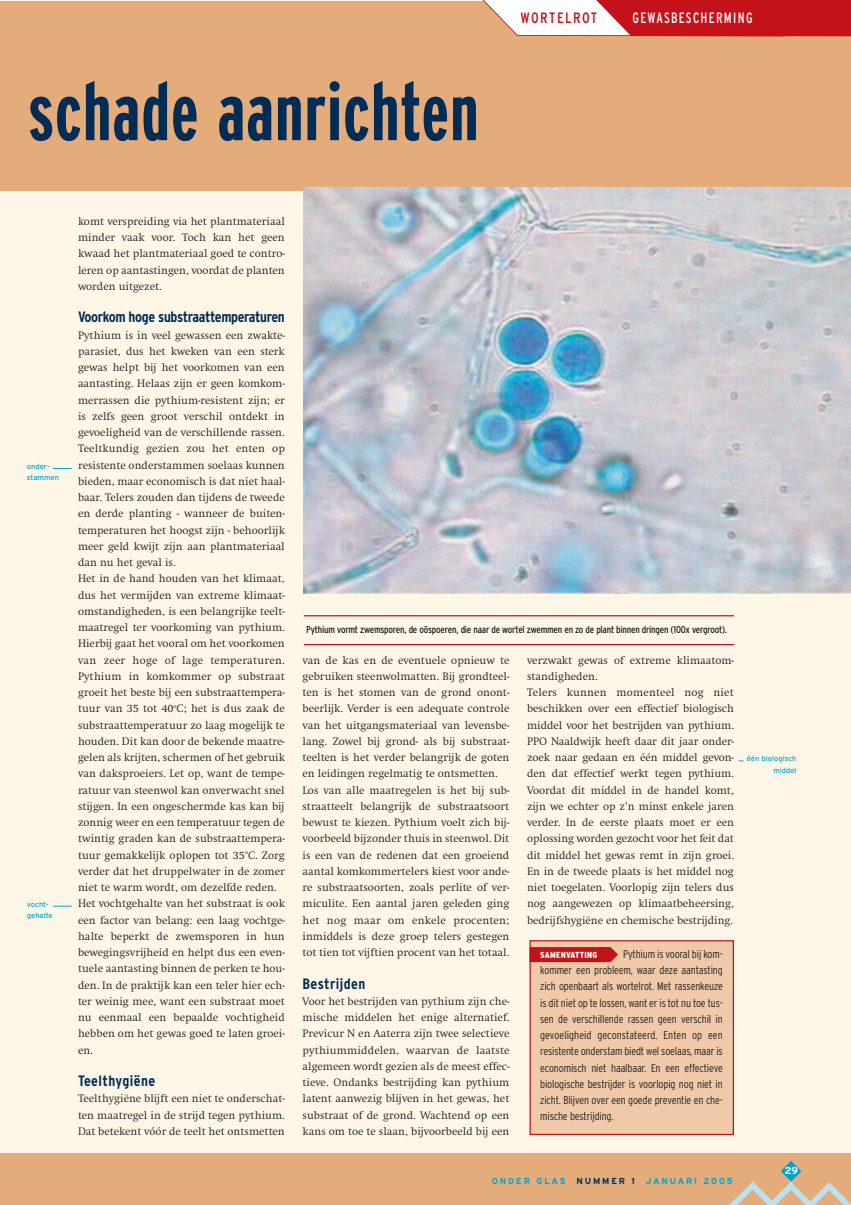
<style>
.page{position:relative;width:851px;height:1205px;background:#fff}
.page>*{position:absolute;margin:0;border:0;box-sizing:border-box;transform-origin:0 0}
.t1{font:700 extra-condensed 81.25px "Interstate";letter-spacing:.015em;color:#002c55}
.t2{font:700 condensed 15px "Interstate";letter-spacing:-.025em;color:#002c55}
.t3{font:700 condensed 15px "Interstate";letter-spacing:.025em;color:#002c55}
.t4{font:condensed 15px "Interstate";letter-spacing:.1em;color:#fff;scale:.87 1}
.t5{font:condensed 15px "Interstate";letter-spacing:.095em;color:#c4121a}
.t6{font:300 11.25px/16.2px "Swift";color:#231f20;text-align:justify}
.t7{font:300 condensed 11.25px/16.2px "Interstate";letter-spacing:-.015em;color:#231f20;text-align:justify}
.t8{font:condensed 10px "Interstate";letter-spacing:-.02em;color:#231f20}
.t9{font:700 10px "Interstate";color:#fff}
.t10{font:700 8.75px "Interstate";letter-spacing:.205em;color:#00a4ca}
.t11{font:900 condensed 8.75px "Interstate";letter-spacing:.025em;color:#fff}
.t12{font:700 8.75px "Interstate";letter-spacing:.205em;color:#002c55}
.t13{font:7.5px/11.2px "Interstate";color:#00a4ca}
</style>
<div class="page">
<div style="left:0;top:1px;width:850px;height:1204px;background:#fef7e8"></div>
<div style="left:0;top:1px;width:850px;height:189px;background:#e5ac7b"></div>
<div style="left:0;top:1153px;width:850px;height:52px;background:#e5ac7b"></div>
<svg style="left:713px;top:1124px;width:137px;height:81px"></svg>
<div style="left:530px;top:941px;width:203px;height:193px;background:#efc9a8"></div>
<div style="left:529px;top:940px;width:204px;height:195px;border:1px solid #c4121a"></div>
<div style="left:530px;top:947px;width:73px;height:14px;background:#c4121a"></div>
<div style="left:529px;top:947px;width:75px;height:15px;border:1px solid #c4121a"></div>
<svg style="left:592px;top:947px;width:26px;height:15px"></svg>
<img style="left:304px;top:188px;width:546px;height:406px">
<hr style="left:304px;top:615px;width:429px;height:1px;background:#c4121a">
<hr style="left:304px;top:644px;width:429px;height:1px;background:#c4121a">
<svg style="left:483px;top:1px;width:367px;height:35px;background:#d76062"></svg>
<svg style="left:53px;top:468px;width:19px;height:1px"></svg>
<svg style="left:53px;top:906px;width:19px;height:1px"></svg>
<h1 class="t1" style="left:28px;top:82px;width:451px">schade aanrichten</h1>
<h2 class="t5" style="left:520px;top:12px;width:78px">WORTELROT</h2>
<h2 class="t4" style="left:632px;top:12px;width:140px">GEWASBESCHERMING</h2>
<p class="t13" style="left:27px;top:461px;width:34px">onder&shy;stammen</p>
<p class="t13" style="left:27px;top:899px;width:27px">vocht&shy;gehalte</p>
<p class="t6" style="left:78px;top:214px;width:208px">komt verspreiding via het plantmateriaal minder vaak voor. Toch kan het geen kwaad het plantmateriaal goed te contro&shy;leren op aantastingen, voordat de planten worden uitgezet.</p>
<h2 class="t2" style="left:78px;top:311px;width:208px">Voorkom hoge substraattemperaturen</h2>
<p class="t6" style="left:78px;top:328px;width:208px;text-align:left">Pythium is in veel gewassen een zwakte&shy;parasiet, dus het kweken van een sterk gewas helpt bij het voorkomen van een aantasting. Helaas zijn er geen komkom&shy;merrassen die pythium-resistent zijn; er is zelfs geen groot verschil ontdekt in gevoeligheid van de verschillende rassen.<br>Teeltkundig gezien zou het enten op resistente onderstammen soelaas kunnen bieden, maar economisch is dat niet haal&shy;baar. Telers zouden dan tijdens de tweede en derde planting - wanneer de buiten&shy;temperaturen het hoogst zijn - behoorlijk meer geld kwijt zijn aan plantmateriaal dan nu het geval is.<br>Het in de hand houden van het klimaat, dus het vermijden van extreme klimaat&shy;omstandigheden, is een belangrijke teelt&shy;maatregel ter voorkoming van pythium.<br>Hierbij gaat het vooral om het voorkomen van zeer hoge of lage temperaturen.<br>Pythium in komkommer op substraat groeit het beste bij een substraattempera&shy;tuur van 35 tot 40<sup>o</sup>C; het is dus zaak de substraattemperatuur zo laag mogelijk te houden. Dit kan door de bekende maatre&shy;gelen als krijten, schermen of het gebruik van daksproeiers. Let op, want de tempe&shy;ratuur van steenwol kan onverwacht snel stijgen. In een ongeschermde kas kan bij zonnig weer en een temperatuur tegen de twintig graden kan de substraattempera&shy;tuur gemakkelijk oplopen tot 35<sup>o</sup>C. Zorg verder dat het druppelwater in de zomer niet te warm wordt, om dezelfde reden.<br>Het vochtgehalte van het substraat is ook een factor van belang: een laag vochtge&shy;halte beperkt de zwemsporen in hun bewegingsvrijheid en helpt dus een even&shy;tuele aantasting binnen de perken te hou&shy;den. In de praktijk kan een teler hier ech&shy;ter weinig mee, want een substraat moet nu eenmaal een bepaalde vochtigheid hebben om het gewas goed te laten groei&shy;en.</p>
<h2 class="t3" style="left:78px;top:1075px;width:79px">Teelthygiëne</h2>
<p class="t6" style="left:78px;top:1091px;width:208px">Teelthygiëne blijft een niet te onderschat&shy;ten maatregel in de strijd tegen pythium.<br>Dat betekent vóór de teelt het ontsmetten</p>
<p class="t8" style="left:306px;top:625px;width:422px">Pythium vormt zwemsporen, de oöspoeren, die naar de wortel zwemmen en zo de plant binnen dringen (100x vergroot).</p>
<p class="t6" style="left:302px;top:653px;width:208px;text-align:left">van de kas en de eventuele opnieuw te gebruiken steenwolmatten. Bij grondteel&shy;ten is het stomen van de grond onont&shy;beerlijk. Verder is een adequate controle van het uitgangsmateriaal van levensbe&shy;lang. Zowel bij grond- als bij substraat&shy;teelten is het verder belangrijk de goten en leidingen regelmatig te ontsmetten.<br>Los van alle maatregelen is het bij sub&shy;straatteelt belangrijk de substraatsoort bewust te kiezen. Pythium voelt zich bij&shy;voorbeeld bijzonder thuis in steenwol. Dit is een van de redenen dat een groeiend aantal komkommertelers kiest voor ande&shy;re substraatsoorten, zoals perlite of ver&shy;miculite. Een aantal jaren geleden ging het nog maar om enkele procenten; inmiddels is deze groep telers gestegen tot tien tot vijftien procent van het totaal.</p>
<h2 class="t3" style="left:302px;top:978px;width:64px">Bestrijden</h2>
<p class="t6" style="left:302px;top:994px;width:208px">Voor het bestrijden van pythium zijn che&shy;mische middelen het enige alternatief.<br>Previcur N en Aaterra zijn twee selectieve pythiummiddelen, waarvan de laatste algemeen wordt gezien als de meest effec&shy;tieve. Ondanks bestrijding kan pythium latent aanwezig blijven in het gewas, het substraat of de grond. Wachtend op een kans om toe te slaan, bijvoorbeeld bij een</p>
<p class="t6" style="left:527px;top:653px;width:208px;text-align:left">verzwakt gewas of extreme klimaatom&shy;standigheden.<br>Telers kunnen momenteel nog niet beschikken over een effectief biologisch middel voor het bestrijden van pythium.<br>PPO Naaldwijk heeft daar dit jaar onder&shy;zoek naar gedaan en één middel gevon&shy;den dat effectief werkt tegen pythium.<br>Voordat dit middel in de handel komt, zijn we echter op z’n minst enkele jaren verder. In de eerste plaats moet er een oplossing worden gezocht voor het feit dat dit middel het gewas remt in zijn groei.<br>En in de tweede plaats is het middel nog niet toegelaten. Voorlopig zijn telers dus nog aangewezen op klimaatbeheersing, bedrijfshygiëne en chemische bestrijding.</p>
<p class="t7" style="left:540px;top:946px;width:184px;text-indent:83px">Pythium is vooral bij kom&shy;kommer een probleem, waar deze aantasting zich openbaart als wortelrot. Met rassenkeuze is dit niet op te lossen, want er is tot nu toe tus&shy;sen de verschillende rassen geen verschil in gevoeligheid geconstateerd. Enten op een resistente onderstam biedt wel soelaas, maar is economisch niet haalbaar. En een effectieve biologische bestrijder is voorlopig nog niet in zicht. Blijven over een goede preventie en che&shy;mische bestrijding.</p>
<p class="t11" style="left:540px;top:951px;width:59px">SAMENVATTING</p>
<p class="t10" style="left:492px;top:1177px;width:75px">ONDER GLAS</p>
<p class="t12" style="left:576px;top:1177px;width:60px">NUMMER 1</p>
<p class="t10" style="left:645px;top:1177px;width:88px">JANUARI 2005</p>
<p class="t13" style="left:746px;top:754px;width:51px;text-align:right">één biologisch middel</p>
<p class="t9" style="left:784px;top:1167px;width:15px">29</p>
</div>
